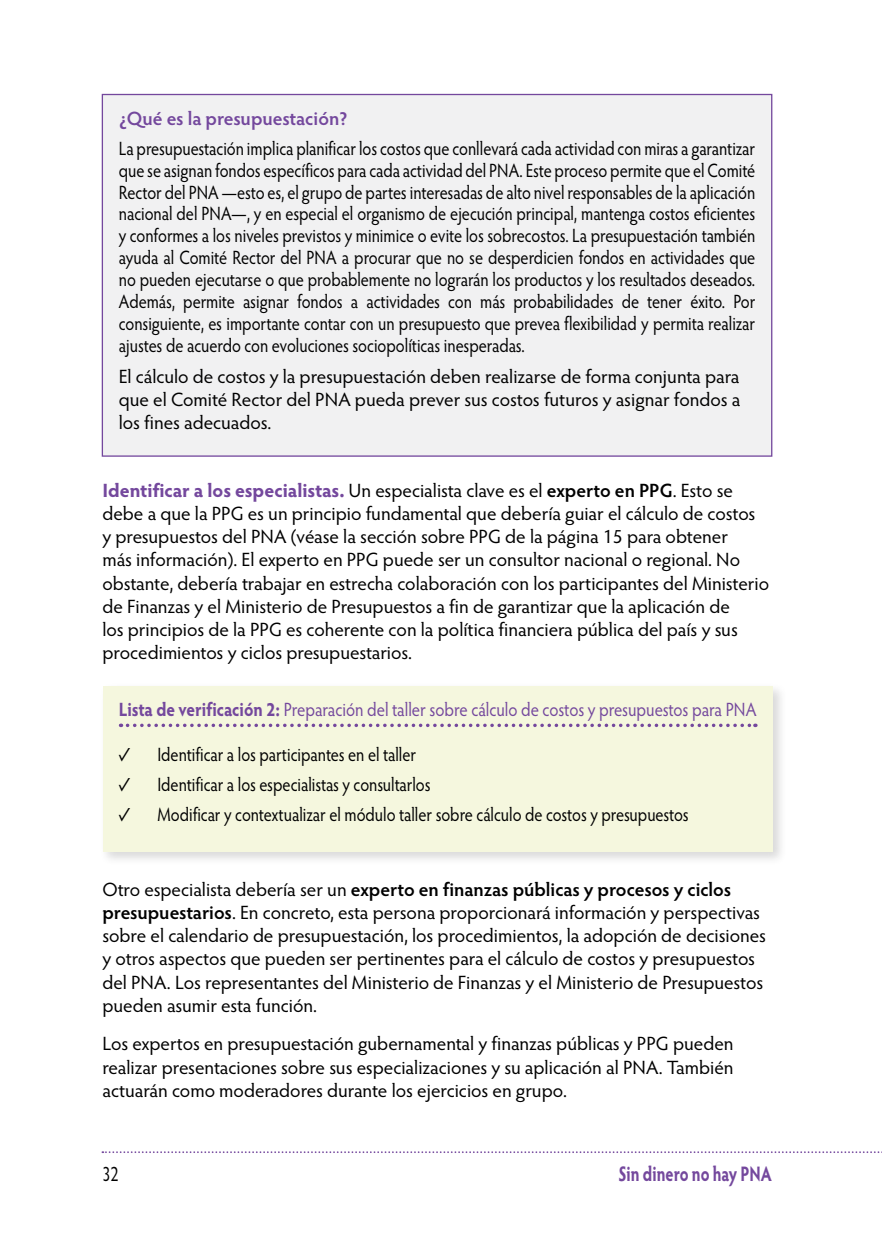
<style>
.page{position:relative;width:882px;height:1260px;background:#fff}
.page>*{position:absolute;margin:0;border:0;box-sizing:border-box;transform-origin:0 0}
.t1{font:700 21px "Hypatia Sans Pro";color:#74489d;scale:.75 1}
.t2{font:21px "Hypatia Sans Pro";color:#000;scale:.75 1}
.t3{font:19.25px/23.1px "Hypatia Sans Pro";letter-spacing:-.005em;color:#000;text-align:justify}
.t4{font:19.25px/21.9px "Hypatia Sans Pro";letter-spacing:-.005em;color:#000;text-align:justify;scale:.85 1}
.t5{font:19.25px "Hypatia Sans Pro";letter-spacing:-.005em;color:#74489d;scale:.87 1}
.t6{font:600 19.25px "Hypatia Sans Pro";color:#74489d}
.s1{font-weight:700;color:#74489d}
.s2{font-weight:600}
.s3{font-weight:700}
</style>
<div class="page">
<svg style="left:102px;top:1151px;width:780px;height:2px"></svg>
<div style="left:102px;top:94px;width:670px;height:362px;background:#f1f1f2"></div>
<div style="left:99px;top:682px;width:688px;height:184px;background:#000;opacity:.15"></div>
<div style="left:103px;top:686px;width:669px;height:165px;background:#f5f7de"></div>
<svg style="left:128px;top:724px;width:628px;height:3px"></svg>
<p class="t6" style="left:119px;top:105px;width:231px">¿Qué es la presupuestación?</p>
<p class="t4" style="left:119px;top:137px;width:750px">La presupuestación implica planificar los costos que conllevará cada actividad con miras a garantizar que se asignan fondos específicos para cada actividad del PNA. Este proceso permite que el Comité Rector del PNA —esto es, el grupo de partes interesadas de alto nivel responsables de la aplicación nacional del PNA—, y en especial el organismo de ejecución principal, mantenga costos eficientes y conformes a los niveles previstos y minimice o evite los sobrecostos. La presupuestación también ayuda al Comité Rector del PNA a procurar que no se desperdicien fondos en actividades que no pueden ejecutarse o que probablemente no lograrán los productos y los resultados deseados.<br>Además, permite asignar fondos a actividades con más probabilidades de tener éxito. Por consiguiente, es importante contar con un presupuesto que prevea flexibilidad y permita realizar ajustes de acuerdo con evoluciones sociopolíticas inesperadas.</p>
<p class="t3" style="left:119px;top:364px;width:623px">El cálculo de costos y la presupuestación deben realizarse de forma conjunta para que el Comité Rector del PNA pueda prever sus costos futuros y asignar fondos a los fines adecuados.</p>
<p class="t3" style="left:102px;top:478px;width:668px;text-align:left"><span class="s1">Identificar a los especialistas.</span> Un especialista clave es el <span class="s2">experto en PPG</span>. Esto se debe a que la PPG es un principio fundamental que debería guiar el cálculo de costos y presupuestos del PNA (véase la sección sobre PPG de la página 15 para obtener<br>más información). El experto en PPG puede ser un consultor nacional o regional. No obstante, debería trabajar en estrecha colaboración con los participantes del Ministerio de Finanzas y el Ministerio de Presupuestos a fin de garantizar que la aplicación de<br>los principios de la PPG es coherente con la política financiera pública del país y sus procedimientos y ciclos presupuestarios.</p>
<p class="t5" style="left:119px;top:696px;width:735px"><span class="s3">Lista de verificación 2:</span> Preparación del taller sobre cálculo de costos y presupuestos para PNA</p>
<p class="t4" style="left:119px;top:743px;width:351px">✓ Identificar a los participantes en el taller</p>
<p class="t4" style="left:119px;top:773px;width:368px">✓ Identificar a los especialistas y consultarlos</p>
<p class="t4" style="left:119px;top:803px;width:672px">✓ Modificar y contextualizar el módulo taller sobre cálculo de costos y presupuestos</p>
<p class="t3" style="left:102px;top:877px;width:665px;text-align:left">Otro especialista debería ser un <span class="s2">experto en finanzas públicas y procesos y ciclos presupuestarios</span>. En concreto, esta persona proporcionará información y perspectivas sobre el calendario de presupuestación, los procedimientos, la adopción de decisiones y otros aspectos que pueden ser pertinentes para el cálculo de costos y presupuestos del PNA. Los representantes del Ministerio de Finanzas y el Ministerio de Presupuestos pueden asumir esta función.</p>
<p class="t3" style="left:102px;top:1032px;width:633px">Los expertos en presupuestación gubernamental y finanzas públicas y PPG pueden realizar presentaciones sobre sus especializaciones y su aplicación al PNA. También actuarán como moderadores durante los ejercicios en grupo.</p>
<p class="t2" style="left:102px;top:1160px;width:23px">32</p>
<p class="t1" style="left:619px;top:1159px;width:206px">Sin dinero no hay PNA</p>
</div>
